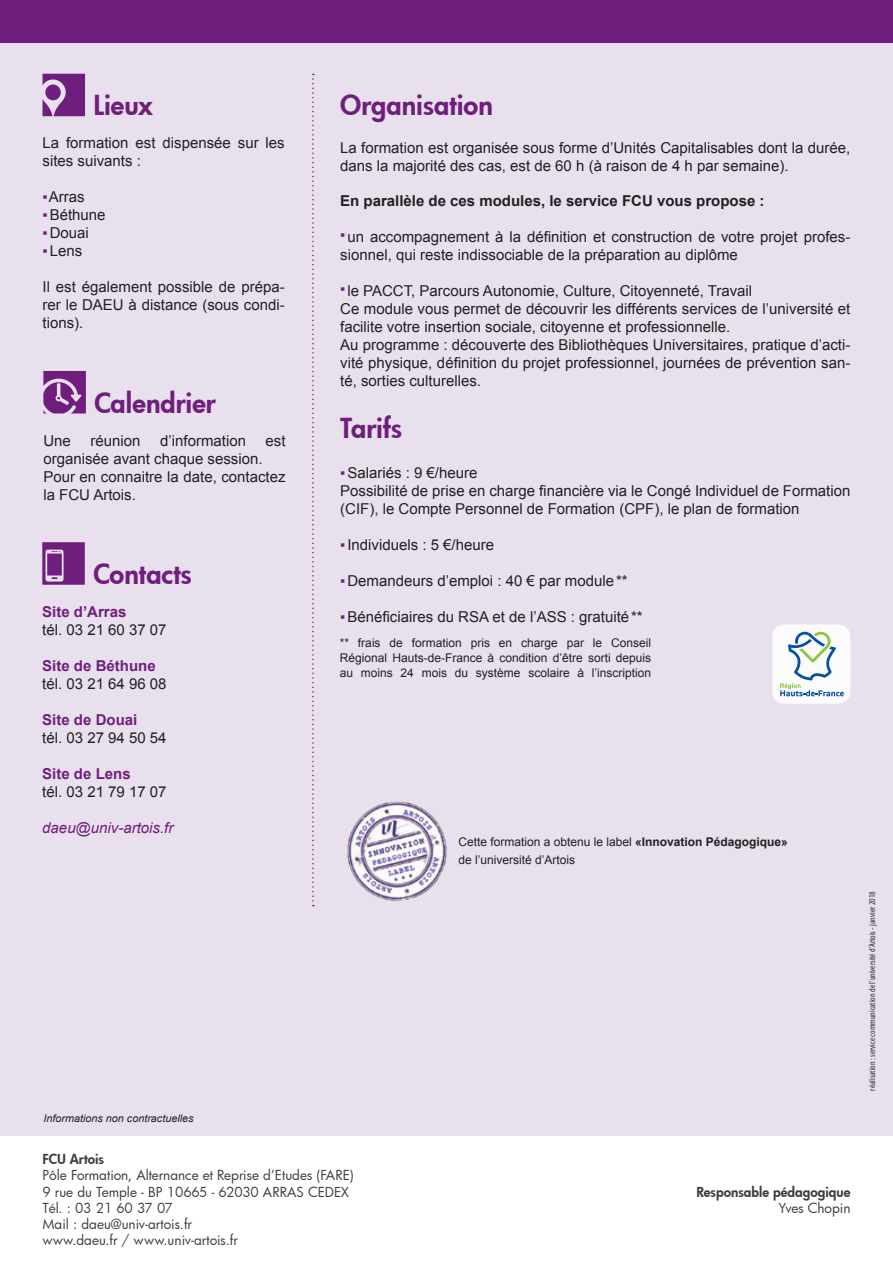
<style>
.page{position:relative;width:893px;height:1263px;background:#fff}
.page>*{position:absolute;margin:0;border:0;box-sizing:border-box;transform-origin:0 0}
.t1{font:800 27px "Futura";color:#701e7d}
.t2{font:15px/18px "Arial";color:#231f20}
.t3{font:700 15px "Arial";color:#231f20}
.t4{font:700 15px "Arial";color:#701e7d}
.t5{font:italic 15px "Arial";color:#701e7d}
.t6{font:13.5px "Futura";color:#3e3e3f}
.t7{font:800 13.5px "Futura";color:#3e3e3f}
.t8{font:12px/15px "Arial";color:#231f20;text-align:justify}
.t9{font:italic 10.5px "Arial";color:#231f20}
.t10{font:condensed 9px "Myriad Pro";color:#312f30}
.s1{color:#701e7d}
.s2{font-weight:700}
</style>
<div class="page">
<div style="left:0;top:43px;width:893px;height:1093px;background:#e8e0ec"></div>
<div style="left:0;top:0;width:893px;height:43px;background:#701e7d"></div>
<svg style="left:43px;top:74px;width:42px;height:42px"></svg>
<svg style="left:772px;top:624px;width:78px;height:80px;background:#dee7eb"></svg>
<svg style="left:312px;top:74px;width:2px;height:832px"></svg>
<svg style="left:43px;top:371px;width:43px;height:42px"></svg>
<svg style="left:42px;top:542px;width:43px;height:43px;background:#813a8d"></svg>
<img style="left:347px;top:801px;width:100px;height:100px">
<p class="t1" style="left:94px;top:87px;width:61px">Lieux</p>
<p class="t2" style="left:43px;top:134px;width:244px">La formation est dispensée sur les sites suivants :</p>
<p class="t2" style="left:43px;top:188px;width:44px"><span class="s1">▪</span> Arras</p>
<p class="t2" style="left:43px;top:206px;width:65px"><span class="s1">▪</span> Béthune</p>
<p class="t2" style="left:43px;top:224px;width:48px"><span class="s1">▪</span> Douai</p>
<p class="t2" style="left:43px;top:242px;width:41px"><span class="s1">▪</span> Lens</p>
<p class="t2" style="left:43px;top:278px;width:244px;text-align:justify">Il est également possible de prépa&shy;rer le DAEU à distance (sous condi&shy;tions).</p>
<p class="t1" style="left:94px;top:384px;width:123px">Calendrier</p>
<p class="t2" style="left:43px;top:432px;width:29px">Une</p>
<p class="t2" style="left:90px;top:432px;width:52px">réunion</p>
<p class="t2" style="left:160px;top:432px;width:87px">d’information</p>
<p class="t2" style="left:266px;top:432px;width:22px">est</p>
<p class="t2" style="left:43px;top:450px;width:221px">organisée avant chaque session.</p>
<p class="t2" style="left:43px;top:468px;width:244px">Pour en connaitre la date, contactez la FCU Artois.</p>
<p class="t1" style="left:93px;top:556px;width:100px">Contacts</p>
<p class="t4" style="left:42px;top:602px;width:86px">Site d’Arras</p>
<p class="t2" style="left:42px;top:621px;width:126px">tél. 03 21 60 37 07</p>
<p class="t4" style="left:42px;top:656px;width:115px">Site de Béthune</p>
<p class="t2" style="left:42px;top:675px;width:126px">tél. 03 21 64 96 08</p>
<p class="t4" style="left:42px;top:710px;width:97px">Site de Douai</p>
<p class="t2" style="left:42px;top:729px;width:126px">tél. 03 27 94 50 54</p>
<p class="t4" style="left:42px;top:764px;width:90px">Site de Lens</p>
<p class="t2" style="left:42px;top:783px;width:126px">tél. 03 21 79 17 07</p>
<p class="t5" style="left:42px;top:818px;width:133px">daeu@univ-artois.fr</p>
<p class="t1" style="left:340px;top:87px;width:154px">Organisation</p>
<p class="t2" style="left:340px;top:139px;width:512px">La formation est organisée sous forme d’Unités Capitalisables dont la durée, dans la majorité des cas, est de 60 h (à raison de 4 h par semaine).</p>
<p class="t3" style="left:340px;top:190px;width:426px">En parallèle de ces modules, le service FCU vous propose :</p>
<p class="t2" style="left:340px;top:228px;width:512px"><span class="s1">▪</span> un accompagnement à la définition et construction de votre projet profes&shy;sionnel, qui reste indissociable de la préparation au diplôme</p>
<p class="t2" style="left:340px;top:282px;width:414px"><span class="s1">▪</span> le PACCT, Parcours Autonomie, Culture, Citoyenneté, Travail</p>
<p class="t2" style="left:340px;top:300px;width:512px">Ce module vous permet de découvrir les différents services de l’université et facilite votre insertion sociale, citoyenne et professionnelle.</p>
<p class="t2" style="left:340px;top:336px;width:512px;text-align:justify">Au programme : découverte des Bibliothèques Universitaires, pratique d’acti&shy;vité physique, définition du projet professionnel, journées de prévention san&shy;té, sorties culturelles.</p>
<p class="t1" style="left:340px;top:410px;width:64px">Tarifs</p>
<p class="t2" style="left:340px;top:464px;width:139px"><span class="s1">▪</span> Salariés : 9 €/heure</p>
<p class="t2" style="left:340px;top:482px;width:512px">Possibilité de prise en charge financière via le Congé Individuel de Formation (CIF), le Compte Personnel de Formation (CPF), le plan de formation</p>
<p class="t2" style="left:340px;top:536px;width:155px"><span class="s1">▪</span> Individuels : 5 €/heure</p>
<p class="t2" style="left:340px;top:572px;width:289px"><span class="s1">▪</span> Demandeurs d’emploi : 40 € par module **</p>
<p class="t2" style="left:340px;top:608px;width:304px"><span class="s1">▪</span> Bénéficiaires du RSA et de l’ASS : gratuité **</p>
<p class="t8" style="left:340px;top:635px;width:313px">** frais de formation pris en charge par le Conseil Régional Hauts-de-France à condition d’être sorti depuis au moins 24 mois du système scolaire à l’inscription</p>
<p class="t8" style="left:458px;top:835px;width:331px">Cette formation a obtenu le label <span class="s2">«Innovation Pédagogique»</span></p>
<p class="t8" style="left:458px;top:853px;width:118px">de l’université d’Artois</p>
<p class="t9" style="left:43px;top:1111px;width:152px">Informations non contractuelles</p>
<p class="t7" style="left:43px;top:1150px;width:63px">FCU Artois</p>
<p class="t6" style="left:43px;top:1166px;width:313px">Pôle Formation, Alternance et Reprise d’Etudes (FARE)</p>
<p class="t6" style="left:43px;top:1182px;width:308px">9 rue du Temple - BP 10665 - 62030 ARRAS CEDEX</p>
<p class="t6" style="left:43px;top:1199px;width:132px">Tél. : 03 21 60 37 07</p>
<p class="t6" style="left:43px;top:1215px;width:151px">Mail : daeu@univ-artois.fr</p>
<p class="t6" style="left:43px;top:1231px;width:197px">www.daeu.fr / www.univ-artois.fr</p>
<p class="t7" style="left:696px;top:1182px;width:156px">Responsable pédagogique</p>
<p class="t6" style="left:778px;top:1199px;width:73px">Yves Chopin</p>
<p class="t10" style="left:867px;top:1090px;width:200px;rotate:-90deg">réalisation : service communication de l’université d’Artois - janvier 2018</p>
</div>
